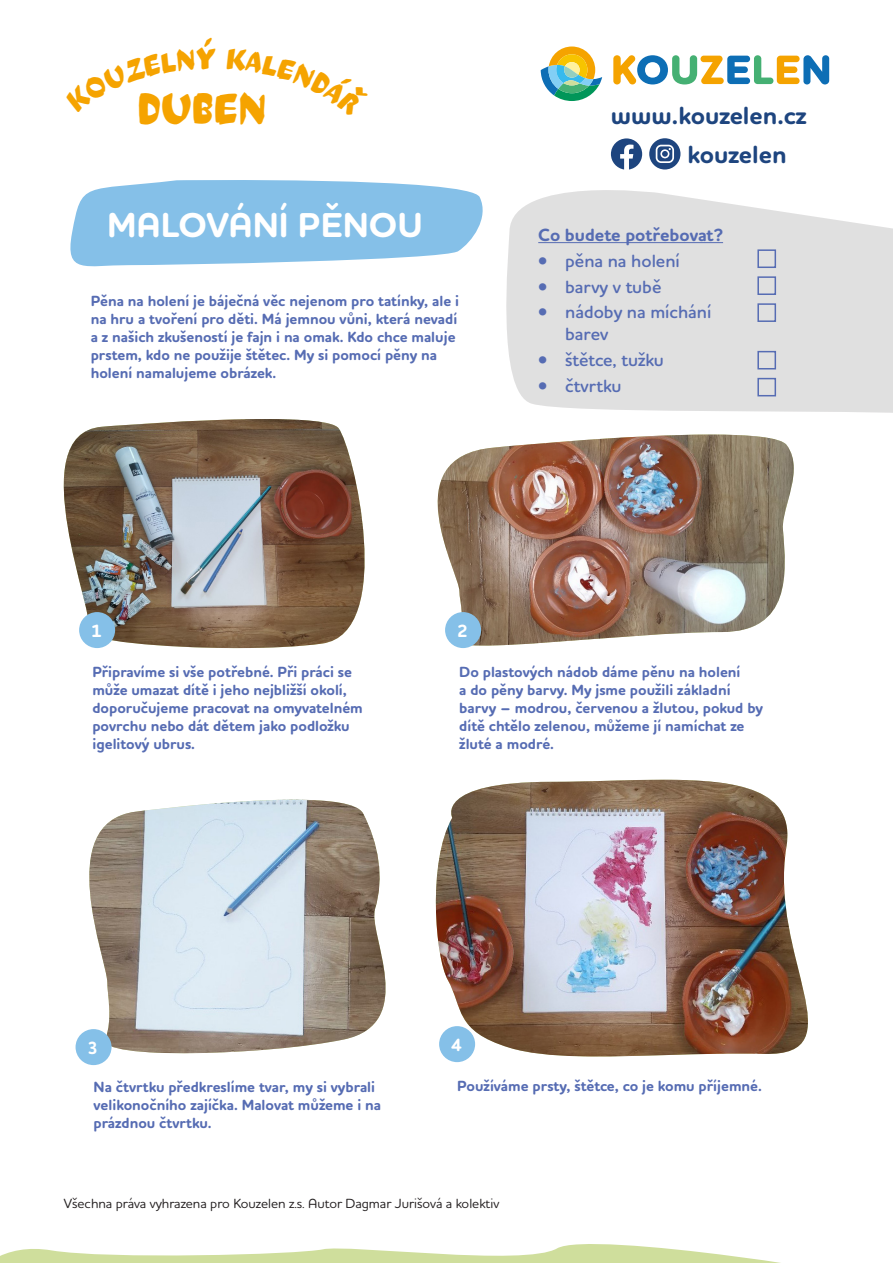
<style>
.page{position:relative;width:893px;height:1263px;background:#fff}
.page>*{position:absolute;margin:0;border:0;box-sizing:border-box;transform-origin:0 0}
.t1{font:900 42px "Six Hands";letter-spacing:.01em;color:#f5a300}
.t2{font:700 35.25px "Houschka Rounded";color:#fff}
.t3{font:700 25.2px "Houschka Rounded";color:#1e457f}
.t4{font:600 18px/21.6px "Houschka Rounded";color:#566cb3}
.t5{font:700 18px "Houschka Rounded";color:#566cb3}
.t6{font:700 18px "Houschka Rounded";color:#fff}
.t7{font:700 15px/18px "Houschka Rounded";color:#566cb3}
.t8{font:500 13.5px "Houschka Rounded";color:#231f20}
</style>
<div class="page">
<svg style="left:70px;top:180px;width:413px;height:87px;background:#95c8eb"></svg>
<svg style="left:506px;top:190px;width:387px;height:223px;background:#e2e2e2"></svg>
<svg style="left:0;top:1244px;width:781px;height:19px"></svg>
<svg style="left:541px;top:47px;width:61px;height:54px"></svg>
<svg style="left:613px;top:55px;width:216px;height:29px"></svg>
<svg style="left:649px;top:138px;width:31px;height:31px"></svg>
<svg style="left:611px;top:138px;width:31px;height:31px"></svg>
<img style="left:435px;top:780px;width:373px;height:278px">
<img style="left:438px;top:434px;width:356px;height:213px">
<img style="left:88px;top:800px;width:298px;height:254px">
<div style="left:439px;top:1026px;width:36px;height:36px;background:#85c0e8;border-radius:50%"></div>
<img style="left:64px;top:419px;width:301px;height:229px">
<div style="left:76px;top:1029px;width:36px;height:36px;background:#85c0e8;border-radius:50%"></div>
<div style="left:79px;top:612px;width:36px;height:36px;background:#85c0e8;border-radius:50%"></div>
<div style="left:445px;top:612px;width:36px;height:36px;background:#85c0e8;border-radius:50%"></div>
<div style="left:757px;top:249px;width:19px;height:19px;border:2px solid #566cb3"></div>
<div style="left:757px;top:276px;width:19px;height:19px;border:2px solid #566cb3"></div>
<div style="left:757px;top:351px;width:19px;height:18px;border:2px solid #566cb3"></div>
<div style="left:757px;top:303px;width:19px;height:19px;border:2px solid #566cb3"></div>
<div style="left:757px;top:378px;width:19px;height:18px;border:2px solid #566cb3"></div>
<hr style="left:538px;top:242px;width:185px;height:1px;background:#566cb3">
<p class="t1" style="left:138px;top:78px;width:130px">DUBEN</p>
<p class="t2" style="left:107px;top:202px;width:317px">MALOVÁNÍ PĚNOU</p>
<p class="t7" style="left:91px;top:292px;width:370px">Pěna na holení je báječná věc nejenom pro tatínky, ale i na hru a tvoření pro děti. Má jemnou vůni, která nevadí a z našich zkušeností je fajn i na omak. Kdo chce maluje prstem, kdo ne použije štětec. My si pomocí pěny na holení namalujeme obrázek.</p>
<p class="t3" style="left:611px;top:99px;width:197px">www.kouzelen.cz</p>
<p class="t3" style="left:688px;top:139px;width:101px">kouzelen</p>
<p class="t5" style="left:538px;top:223px;width:186px">Co budete potřebovat?</p>
<p class="t4" style="left:538px;top:250px;width:143px">• pěna na holení</p>
<p class="t4" style="left:538px;top:275px;width:125px">• barvy v tubě</p>
<p class="t4" style="left:565px;top:301px;width:148px;text-indent:-27px">• nádoby na míchání barev</p>
<p class="t4" style="left:538px;top:349px;width:127px">• štětce, tužku</p>
<p class="t4" style="left:538px;top:375px;width:85px">• čtvrtku</p>
<p class="t6" style="left:91px;top:619px;width:12px">1</p>
<p class="t6" style="left:457px;top:619px;width:12px">2</p>
<p class="t7" style="left:92px;top:664px;width:272px">Připravíme si vše potřebné. Při práci se může umazat dítě i jeho nejbližší okolí, doporučujeme pracovat na omyvatelném povrchu nebo dát dětem jako podložku igelitový ubrus.</p>
<p class="t7" style="left:459px;top:664px;width:305px">Do plastových nádob dáme pěnu na holení<br>a do pěny barvy. My jsme použili základní barvy – modrou, červenou a žlutou, pokud by dítě chtělo zelenou, můžeme jí namíchat ze žluté a modré.</p>
<p class="t6" style="left:88px;top:1036px;width:12px">3</p>
<p class="t7" style="left:94px;top:1078px;width:289px">Na čtvrtku předkreslíme tvar, my si vybrali velikonočního zajíčka. Malovat můžeme i na prázdnou čtvrtku.</p>
<p class="t6" style="left:451px;top:1033px;width:12px">4</p>
<p class="t7" style="left:457px;top:1077px;width:306px">Používáme prsty, štětce, co je komu příjemné.</p>
<p class="t8" style="left:64px;top:1195px;width:437px">Všechna práva vyhrazena pro Kouzelen z.s. Autor Dagmar Jurišová a kolektiv</p>
</div>
